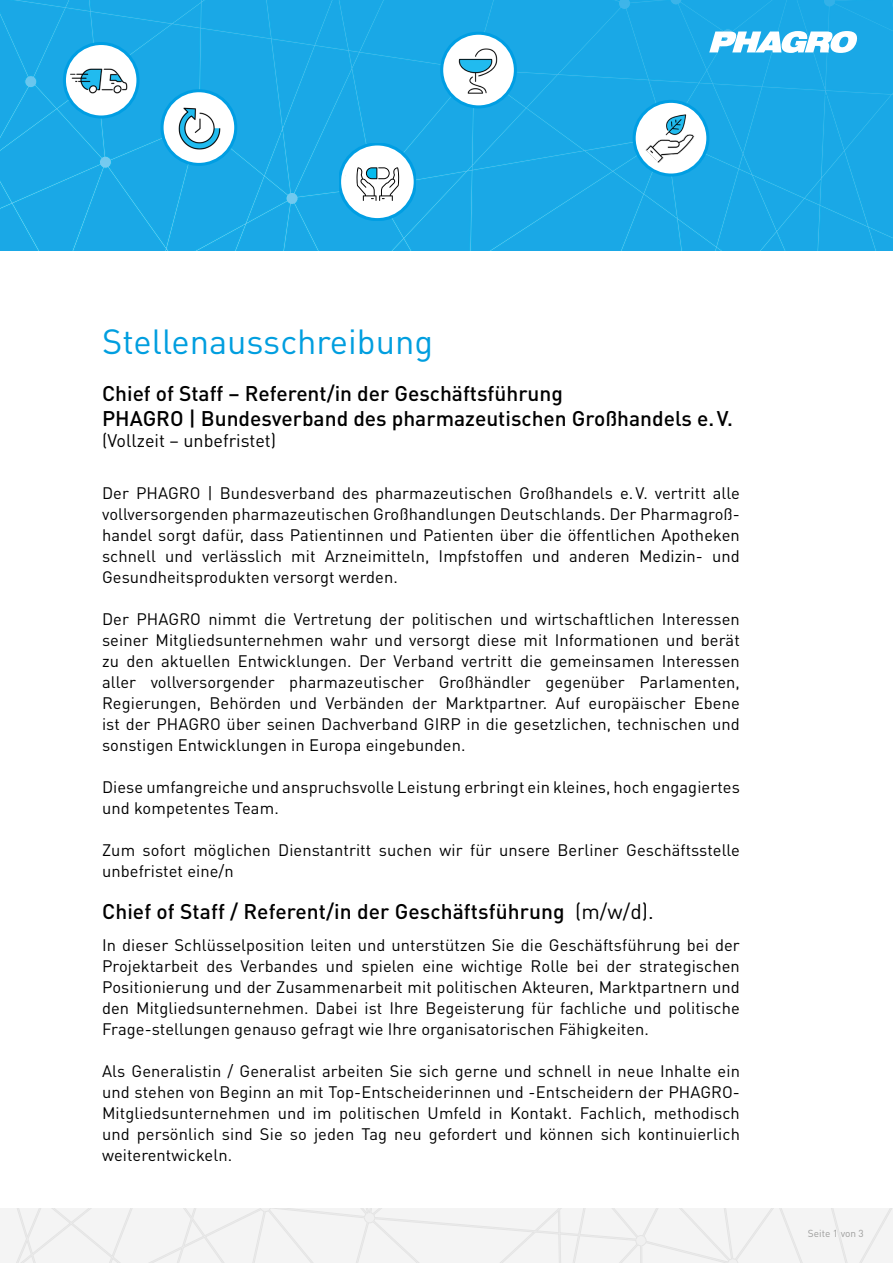
<style>
.page{position:relative;width:893px;height:1263px;background:#fff}
.page>*{position:absolute;margin:0;border:0;box-sizing:border-box;transform-origin:0 0}
.t1{font:34.5px "DIN Pro";color:#009edf}
.t2{font:500 21px/25.2px "DIN Pro";color:#000}
.t3{font:18px "DIN Pro";color:#000}
.t4{font:16.5px/21px "DIN Pro";letter-spacing:.005em;color:#000;text-align:justify}
.t5{font:10.05px "DIN Pro";color:#9d9d9c}
.s1{font-weight:400}
</style>
<div class="page">
<svg style="left:0;top:1209px;width:893px;height:54px"></svg>
<div style="left:0;top:0;width:893px;height:251px;background:#1aa8e6"></div>
<svg style="left:339px;top:144px;width:77px;height:76px"></svg>
<div style="left:161px;top:89px;width:76px;height:77px;border:3px solid #009ee3;border-radius:50%"></div>
<img style="left:166px;top:95px;width:66px;height:67px">
<svg style="left:64px;top:43px;width:74px;height:74px"></svg>
<div style="left:63px;top:42px;width:76px;height:77px;border:3px solid #009ee3;border-radius:50%"></div>
<img style="left:65px;top:48px;width:68px;height:68px">
<img style="left:68px;top:48px;width:64px;height:65px;border-radius:32px">
<svg style="left:634px;top:101px;width:74px;height:74px"></svg>
<div style="left:633px;top:100px;width:76px;height:76px;border:3px solid #009ee3;border-radius:50%"></div>
<img style="left:641px;top:107px;width:60px;height:60px">
<div style="left:641px;top:105px;width:64px;height:65px;background:#fff;border-radius:50%"></div>
<img style="left:641px;top:110px;width:58px;height:57px">
<svg style="left:442px;top:33px;width:73px;height:74px"></svg>
<div style="left:440px;top:32px;width:77px;height:76px;border:3px solid #009ee3;border-radius:50%"></div>
<div style="left:448px;top:37px;width:65px;height:65px;background:#fff;border-radius:50%"></div>
<img style="left:447px;top:40px;width:63px;height:63px">
<svg style="left:709px;top:31px;width:149px;height:22px"></svg>
<h1 class="t1" style="left:102px;top:318px;width:333px">Stellenausschreibung</h1>
<p class="t2" style="left:102px;top:380px;width:632px">Chief of Staff – Referent/in der Geschäftsführung<br>PHAGRO | Bundesverband des pharmazeutischen Großhandels e.V.</p>
<p class="t3" style="left:102px;top:429px;width:176px">(Vollzeit – unbefristet)</p>
<p class="t4" style="left:102px;top:482px;width:639px">Der PHAGRO | Bundesverband des pharmazeutischen Großhandels e.V. vertritt alle vollversorgenden pharmazeutischen Großhandlungen Deutschlands. Der Pharmagroß&shy;handel sorgt dafür, dass Patientinnen und Patienten über die öffentlichen Apotheken schnell und verlässlich mit Arzneimitteln, Impfstoffen und anderen Medizin- und Gesundheitsprodukten versorgt werden.</p>
<p class="t4" style="left:102px;top:608px;width:639px">Der PHAGRO nimmt die Vertretung der politischen und wirtschaftlichen Interessen seiner Mitgliedsunternehmen wahr und versorgt diese mit Informationen und berät zu den aktuellen Entwicklungen. Der Verband vertritt die gemeinsamen Interessen aller vollversorgender pharmazeutischer Großhändler gegenüber Parlamenten, Regierungen, Behörden und Verbänden der Marktpartner. Auf europäischer Ebene ist der PHAGRO über seinen Dachverband GIRP in die gesetzlichen, technischen und sonstigen Entwicklungen in Europa eingebunden.</p>
<p class="t4" style="left:102px;top:776px;width:639px">Diese umfangreiche und anspruchsvolle Leistung erbringt ein kleines, hoch engagiertes und kompetentes Team.</p>
<p class="t4" style="left:102px;top:839px;width:639px">Zum sofort möglichen Dienstantritt suchen wir für unsere Berliner Geschäftsstelle unbefristet eine/n</p>
<p class="t2" style="left:102px;top:898px;width:553px">Chief of Staff / Referent/in der Geschäftsführung <span class="s1">(m/w/d).</span></p>
<p class="t4" style="left:102px;top:933px;width:639px">In dieser Schlüsselposition leiten und unterstützen Sie die Geschäftsführung bei der Projektarbeit des Verbandes und spielen eine wichtige Rolle bei der strategischen Positionierung und der Zusammenarbeit mit politischen Akteuren, Marktpartnern und den Mitgliedsunternehmen. Dabei ist Ihre Begeisterung für fachliche und politische Frage-stellungen genauso gefragt wie Ihre organisatorischen Fähigkeiten.</p>
<p class="t4" style="left:102px;top:1059px;width:639px;text-align:left">Als Generalistin / Generalist arbeiten Sie sich gerne und schnell in neue Inhalte ein und stehen von Beginn an mit Top-Entscheiderinnen und -Entscheidern der PHAGRO-Mitgliedsunternehmen und im politischen Umfeld in Kontakt. Fachlich, methodisch und persönlich sind Sie so jeden Tag neu gefordert und können sich kontinuierlich weiterentwickeln.</p>
<p class="t5" style="left:808px;top:1226px;width:57px">Seite 1 von 3</p>
</div>
